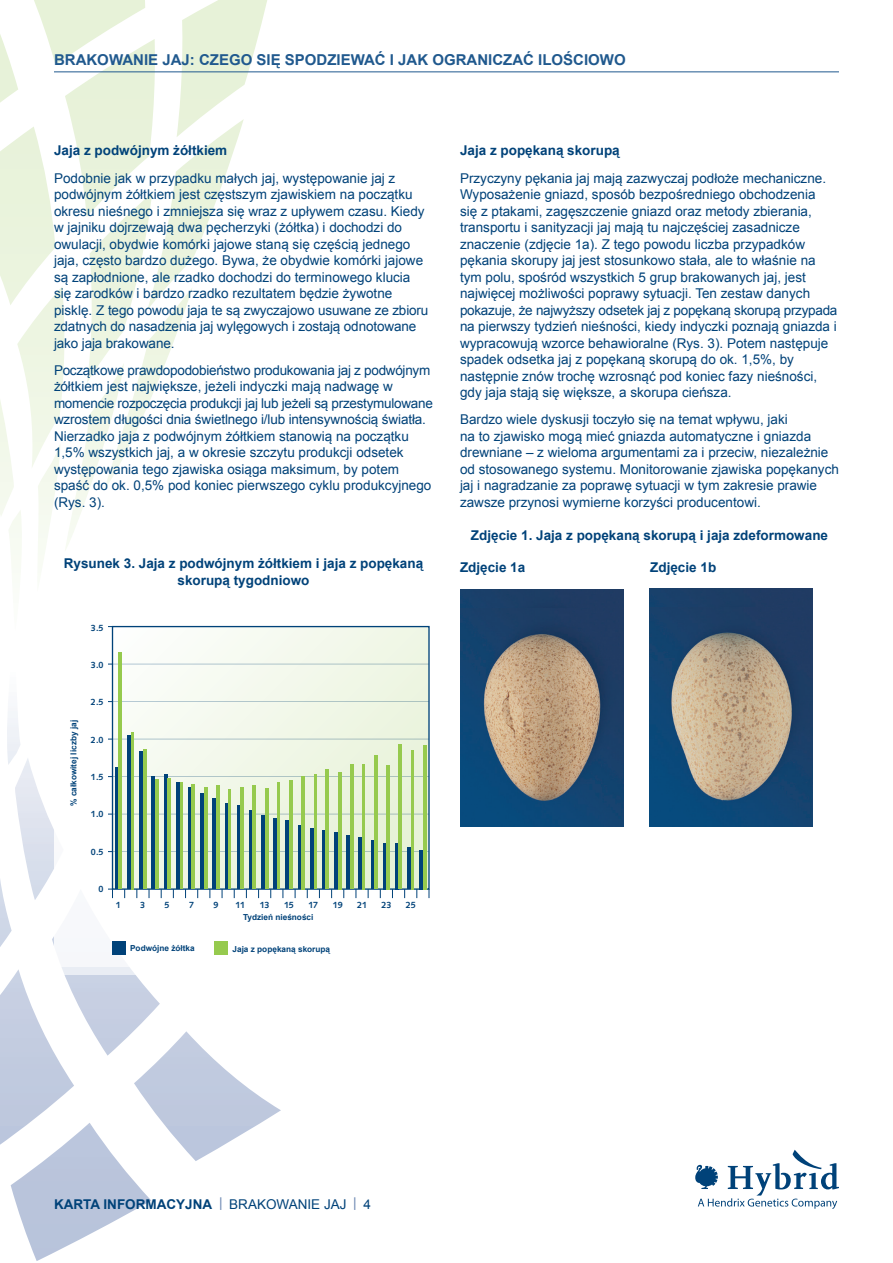
<style>
.page{position:relative;width:893px;height:1263px;background:#fff}
.page>*{position:absolute;margin:0;border:0;box-sizing:border-box;transform-origin:0 0}
.t1{font:700 15px "Arial";color:#20598e}
.ad_body{font:13.5px/16.5px "Arial";color:#004279}
.af_image_label{font:700 13.5px/16.5px "Arial";color:#004279;text-align:center}
.ae_para_heading{font:700 13.5px "Arial";color:#004279}
.t2{font:700 12px "Syntax";color:#004279}
.t3{font:700 9px "Syntax";letter-spacing:-.02em;color:#004279}
.ag_chart_text{font:700 8.25px "Arial";color:#004279}
.s1{font-weight:400;color:#6a86b1}
.s2{font-weight:400}
</style>
<div class="page">
<svg style="left:0;top:0;width:270px;height:568px"></svg>
<svg style="left:0;top:711px;width:281px;height:550px"></svg>
<div style="left:54px;top:611px;width:392px;height:363px;background:linear-gradient(to right,#f2f4f8,#fff)"></div>
<div style="left:54px;top:611px;width:392px;height:355px;background:#fff"></div>
<svg style="left:114px;top:628px;width:314px;height:260px"></svg>
<hr style="left:112px;top:851px;width:317px;height:1px;background:#004279">
<hr style="left:112px;top:776px;width:317px;height:1px;background:#004279">
<hr style="left:112px;top:814px;width:317px;height:1px;background:#004279">
<hr style="left:112px;top:739px;width:317px;height:1px;background:#004279">
<hr style="left:112px;top:701px;width:317px;height:1px;background:#004279">
<hr style="left:112px;top:664px;width:317px;height:1px;background:#004279">
<div style="left:112px;top:626px;width:318px;height:264px;border:1px solid #004279"></div>
<svg style="left:108px;top:889px;width:5px;height:9px"></svg>
<div style="left:112px;top:942px;width:14px;height:13px;background:#004279"></div>
<div style="left:214px;top:942px;width:14px;height:13px;background:#96ca4e"></div>
<svg style="left:115px;top:767px;width:4px;height:122px"></svg>
<hr style="left:128px;top:735px;width:3px;height:154px;background:#004279">
<hr style="left:140px;top:751px;width:3px;height:138px;background:#004279">
<hr style="left:152px;top:776px;width:3px;height:113px;background:#004279">
<hr style="left:164px;top:774px;width:3px;height:115px;background:#004279">
<hr style="left:176px;top:783px;width:3px;height:106px;background:#004279">
<svg style="left:188px;top:787px;width:4px;height:102px"></svg>
<hr style="left:201px;top:793px;width:3px;height:96px;background:#004279">
<hr style="left:213px;top:799px;width:3px;height:90px;background:#004279">
<hr style="left:225px;top:804px;width:3px;height:85px;background:#004279">
<hr style="left:237px;top:805px;width:3px;height:84px;background:#004279">
<hr style="left:249px;top:811px;width:3px;height:78px;background:#004279">
<hr style="left:261px;top:815px;width:4px;height:74px;background:#004279">
<hr style="left:274px;top:818px;width:3px;height:71px;background:#004279">
<hr style="left:286px;top:820px;width:3px;height:69px;background:#004279">
<hr style="left:298px;top:826px;width:3px;height:63px;background:#004279">
<hr style="left:310px;top:828px;width:3px;height:61px;background:#004279">
<hr style="left:322px;top:831px;width:3px;height:58px;background:#004279">
<hr style="left:334px;top:832px;width:4px;height:57px;background:#004279">
<hr style="left:347px;top:836px;width:3px;height:53px;background:#004279">
<hr style="left:359px;top:838px;width:3px;height:51px;background:#004279">
<hr style="left:371px;top:841px;width:3px;height:48px;background:#004279">
<hr style="left:383px;top:843px;width:3px;height:46px;background:#004279">
<svg style="left:395px;top:843px;width:4px;height:46px"></svg>
<hr style="left:407px;top:847px;width:4px;height:42px;background:#004279">
<hr style="left:420px;top:850px;width:3px;height:39px;background:#004279">
<hr style="left:119px;top:652px;width:3px;height:237px;background:#96ca4e">
<hr style="left:131px;top:732px;width:3px;height:157px;background:#96ca4e">
<hr style="left:143px;top:749px;width:3px;height:140px;background:#96ca4e">
<hr style="left:155px;top:779px;width:4px;height:110px;background:#96ca4e">
<hr style="left:167px;top:779px;width:4px;height:110px;background:#96ca4e">
<hr style="left:180px;top:783px;width:3px;height:106px;background:#96ca4e">
<hr style="left:192px;top:784px;width:3px;height:105px;background:#96ca4e">
<hr style="left:204px;top:788px;width:3px;height:101px;background:#96ca4e">
<hr style="left:216px;top:786px;width:3px;height:103px;background:#96ca4e">
<hr style="left:228px;top:789px;width:3px;height:100px;background:#96ca4e">
<hr style="left:241px;top:788px;width:3px;height:101px;background:#96ca4e">
<hr style="left:253px;top:785px;width:3px;height:104px;background:#96ca4e">
<hr style="left:265px;top:789px;width:3px;height:100px;background:#96ca4e">
<hr style="left:277px;top:782px;width:3px;height:107px;background:#96ca4e">
<hr style="left:289px;top:780px;width:3px;height:109px;background:#96ca4e">
<hr style="left:301px;top:776px;width:4px;height:113px;background:#96ca4e">
<hr style="left:314px;top:774px;width:3px;height:115px;background:#96ca4e">
<hr style="left:326px;top:769px;width:3px;height:120px;background:#96ca4e">
<hr style="left:338px;top:772px;width:3px;height:117px;background:#96ca4e">
<hr style="left:350px;top:764px;width:3px;height:125px;background:#96ca4e">
<hr style="left:362px;top:764px;width:3px;height:125px;background:#96ca4e">
<hr style="left:374px;top:755px;width:4px;height:134px;background:#96ca4e">
<hr style="left:387px;top:765px;width:3px;height:124px;background:#96ca4e">
<hr style="left:399px;top:744px;width:3px;height:145px;background:#96ca4e">
<hr style="left:411px;top:750px;width:3px;height:139px;background:#96ca4e">
<hr style="left:423px;top:745px;width:3px;height:144px;background:#96ca4e">
<div style="left:460px;top:589px;width:164px;height:19px;background:#1d3d64"></div>
<div style="left:649px;top:588px;width:164px;height:20px;background:#1d3d64"></div>
<img style="left:460px;top:608px;width:164px;height:219px">
<img style="left:649px;top:608px;width:164px;height:218px">
<svg style="left:695px;top:1150px;width:144px;height:59px"></svg>
<hr style="left:54px;top:72px;width:785px;height:1px;background:#20598e">
<p class="t1" style="left:54px;top:50px;width:573px">BRAKOWANIE JAJ: CZEGO SIĘ SPODZIEWAĆ I JAK OGRANICZAĆ ILOŚCIOWO</p>
<p class="ae_para_heading" style="left:54px;top:142px;width:175px">Jaja z podwójnym żółtkiem</p>
<p class="ad_body" style="left:54px;top:170px;width:376px">Podobnie jak w przypadku małych jaj, występowanie jaj z podwójnym żółtkiem jest częstszym zjawiskiem na początku okresu nieśnego i zmniejsza się wraz z upływem czasu. Kiedy w jajniku dojrzewają dwa pęcherzyki (żółtka) i dochodzi do owulacji, obydwie komórki jajowe staną się częścią jednego jaja, często bardzo dużego. Bywa, że obydwie komórki jajowe są zapłodnione, ale rzadko dochodzi do terminowego klucia się zarodków i bardzo rzadko rezultatem będzie żywotne pisklę. Z tego powodu jaja te są zwyczajowo usuwane ze zbioru zdatnych do nasadzenia jaj wylęgowych i zostają odnotowane jako jaja brakowane.</p>
<p class="ad_body" style="left:54px;top:362px;width:380px">Początkowe prawdopodobieństwo produkowania jaj z podwójnym żółtkiem jest największe, jeżeli indyczki mają nadwagę w momencie rozpoczęcia produkcji jaj lub jeżeli są przestymulowane wzrostem długości dnia świetlnego i/lub intensywnością światła.<br>Nierzadko jaja z podwójnym żółtkiem stanowią na początku 1,5% wszystkich jaj, a w okresie szczytu produkcji odsetek występowania tego zjawiska osiąga maksimum, by potem spaść do ok. 0,5% pod koniec pierwszego cyklu produkcyjnego (Rys. 3).</p>
<p class="af_image_label" style="left:64px;top:556px;width:361px">Rysunek 3. Jaja z podwójnym żółtkiem i jaja z popękaną skorupą tygodniowo</p>
<p class="t3" style="left:91px;top:622px;width:14px">3.5</p>
<p class="t3" style="left:91px;top:660px;width:14px">3.0</p>
<p class="t3" style="left:91px;top:697px;width:14px">2.5</p>
<p class="t3" style="left:91px;top:734px;width:14px">2.0</p>
<p class="t3" style="left:91px;top:772px;width:14px">1.5</p>
<p class="t3" style="left:91px;top:809px;width:14px">1.0</p>
<p class="t3" style="left:91px;top:846px;width:14px">0.5</p>
<p class="t3" style="left:98px;top:884px;width:7px">0</p>
<p class="t2" style="left:70px;top:798px;width:84px;rotate:-90deg">% of Total Eggs</p>
<p class="ag_chart_text" style="left:68px;top:806px;width:88px;rotate:-90deg">% całkowitej liczby jaj</p>
<p class="t3" style="left:116px;top:899px;width:7px">1</p>
<p class="t3" style="left:140px;top:899px;width:7px">3</p>
<p class="t3" style="left:165px;top:899px;width:7px">5</p>
<p class="t3" style="left:189px;top:899px;width:7px">7</p>
<p class="t3" style="left:213px;top:899px;width:7px">9</p>
<p class="t3" style="left:235px;top:899px;width:11px">11</p>
<p class="t3" style="left:260px;top:899px;width:11px">13</p>
<p class="t3" style="left:284px;top:899px;width:11px">15</p>
<p class="t3" style="left:309px;top:899px;width:11px">17</p>
<p class="t3" style="left:333px;top:899px;width:11px">19</p>
<p class="t3" style="left:357px;top:899px;width:11px">21</p>
<p class="t3" style="left:382px;top:899px;width:11px">23</p>
<p class="t3" style="left:406px;top:899px;width:12px">25</p>
<p class="ag_chart_text" style="left:243px;top:912px;width:72px">Tydzień nieśności</p>
<p class="t2" style="left:245px;top:913px;width:64px">Week of lay</p>
<p class="t2" style="left:132px;top:941px;width:71px">Double Yolks</p>
<p class="t2" style="left:235px;top:941px;width:43px">Cracked</p>
<p class="ag_chart_text" style="left:130px;top:943px;width:66px">Podwójne żółtka</p>
<p class="ag_chart_text" style="left:232px;top:944px;width:99px">Jaja z popękaną skorupą</p>
<p class="ae_para_heading" style="left:460px;top:142px;width:161px">Jaja z popękaną skorupą</p>
<p class="ad_body" style="left:460px;top:170px;width:379px">Przyczyny pękania jaj mają zazwyczaj podłoże mechaniczne.<br>Wyposażenie gniazd, sposób bezpośredniego obchodzenia<br>się z ptakami, zagęszczenie gniazd oraz metody zbierania, transportu i sanityzacji jaj mają tu najczęściej zasadnicze znaczenie (zdjęcie 1a). Z tego powodu liczba przypadków pękania skorupy jaj jest stosunkowo stała, ale to właśnie na tym polu, spośród wszystkich 5 grup brakowanych jaj, jest najwięcej możliwości poprawy sytuacji. Ten zestaw danych pokazuje, że najwyższy odsetek jaj z popękaną skorupą przypada na pierwszy tydzień nieśności, kiedy indyczki poznają gniazda i wypracowują wzorce behawioralne (Rys. 3). Potem następuje spadek odsetka jaj z popękaną skorupą do ok. 1,5%, by następnie znów trochę wzrosnąć pod koniec fazy nieśności, gdy jaja stają się większe, a skorupa cieńsza.</p>
<p class="ad_body" style="left:460px;top:411px;width:380px">Bardzo wiele dyskusji toczyło się na temat wpływu, jaki<br>na to zjawisko mogą mieć gniazda automatyczne i gniazda drewniane – z wieloma argumentami za i przeciw, niezależnie od stosowanego systemu. Monitorowanie zjawiska popękanych jaj i nagradzanie za poprawę sytuacji w tym zakresie prawie zawsze przynosi wymierne korzyści producentowi.</p>
<p class="af_image_label" style="left:471px;top:527px;width:359px">Zdjęcie 1. Jaja z popękaną skorupą i jaja zdeformowane</p>
<p class="af_image_label" style="left:460px;top:560px;width:67px">Zdjęcie 1a</p>
<p class="af_image_label" style="left:650px;top:560px;width:68px">Zdjęcie 1b</p>
<p class="af_image_label" style="left:54px;top:1196px;width:319px">KARTA INFORMACYJNA <span class="s1">|</span> <span class="s2">BRAKOWANIE JAJ</span> <span class="s1">|</span> <span class="s2">4</span></p>
</div>
